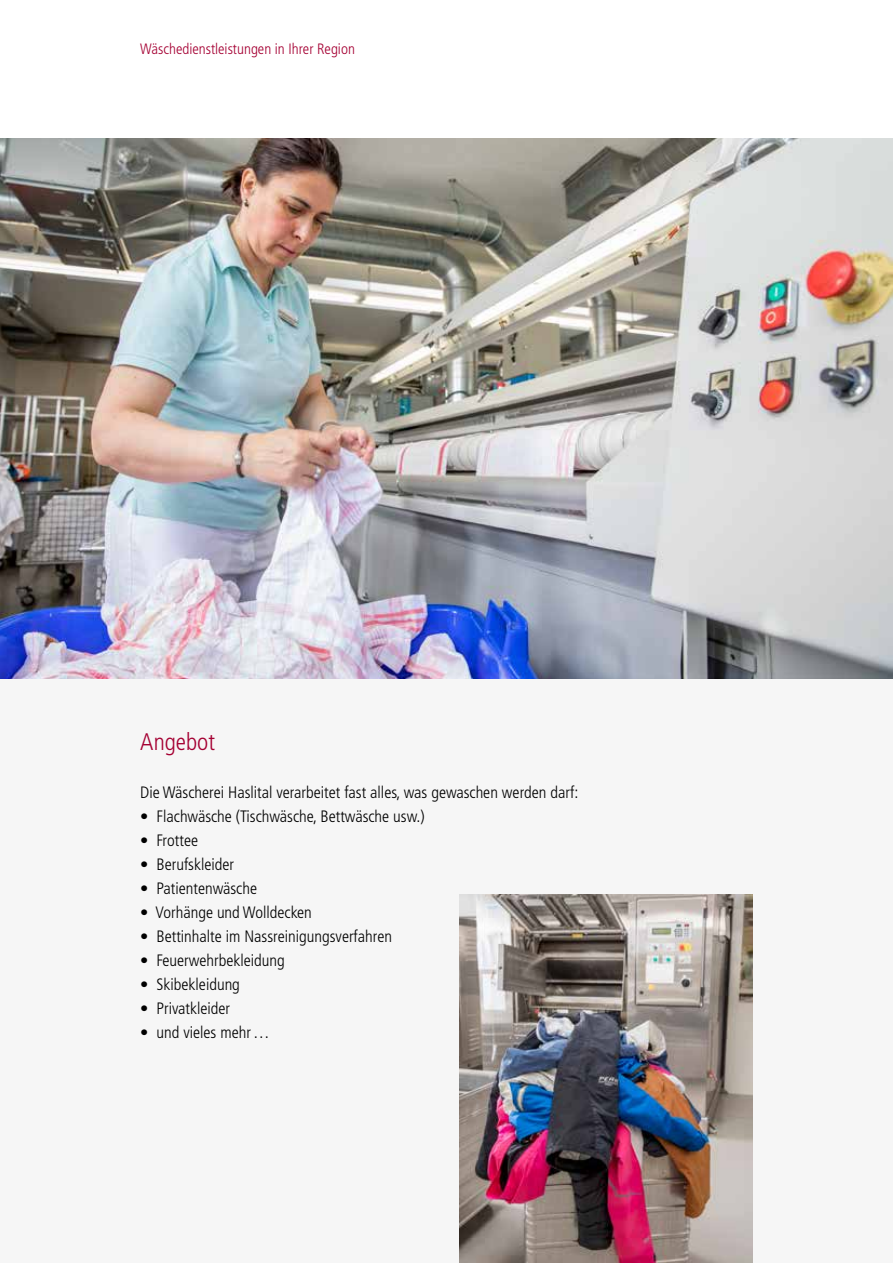
<style>
.page{position:relative;width:893px;height:1263px;background:#fff}
.page>*{position:absolute;margin:0;border:0;box-sizing:border-box;transform-origin:0 0}
.t1{font:300 condensed 24px "Frutiger LT Std";color:#a50133}
.t2{font:300 condensed 16.5px "Frutiger LT Std";color:#000}
.t3{font:300 condensed 15px "Frutiger LT Std";color:#a50133}
</style>
<div class="page">
<div style="left:0;top:138px;width:893px;height:1125px;background:#f6f6f6"></div>
<img style="left:0;top:138px;width:893px;height:540px">
<img style="left:459px;top:894px;width:294px;height:369px">
<p class="t3" style="left:140px;top:40px;width:216px">Wäschedienstleistungen in Ihrer Region</p>
<h1 class="t1" style="left:140px;top:728px;width:76px">Angebot</h1>
<p class="t2" style="left:140px;top:783px;width:439px">Die Wäscherei Haslital verarbeitet fast alles, was gewaschen werden darf:</p>
<p class="t2" style="left:140px;top:807px;width:286px">• Flachwäsche (Tischwäsche, Bettwäsche usw.)</p>
<p class="t2" style="left:140px;top:831px;width:59px">• Frottee</p>
<p class="t2" style="left:140px;top:855px;width:95px">• Berufskleider</p>
<p class="t2" style="left:140px;top:879px;width:118px">• Patientenwäsche</p>
<p class="t2" style="left:140px;top:903px;width:173px">• Vorhänge und Wolldecken</p>
<p class="t2" style="left:140px;top:927px;width:253px">• Bettinhalte im Nassreinigungsverfahren</p>
<p class="t2" style="left:140px;top:951px;width:146px">• Feuerwehrbekleidung</p>
<p class="t2" style="left:140px;top:975px;width:101px">• Skibekleidung</p>
<p class="t2" style="left:140px;top:999px;width:91px">• Privatkleider</p>
<p class="t2" style="left:140px;top:1023px;width:131px">• und vieles mehr…</p>
</div>
